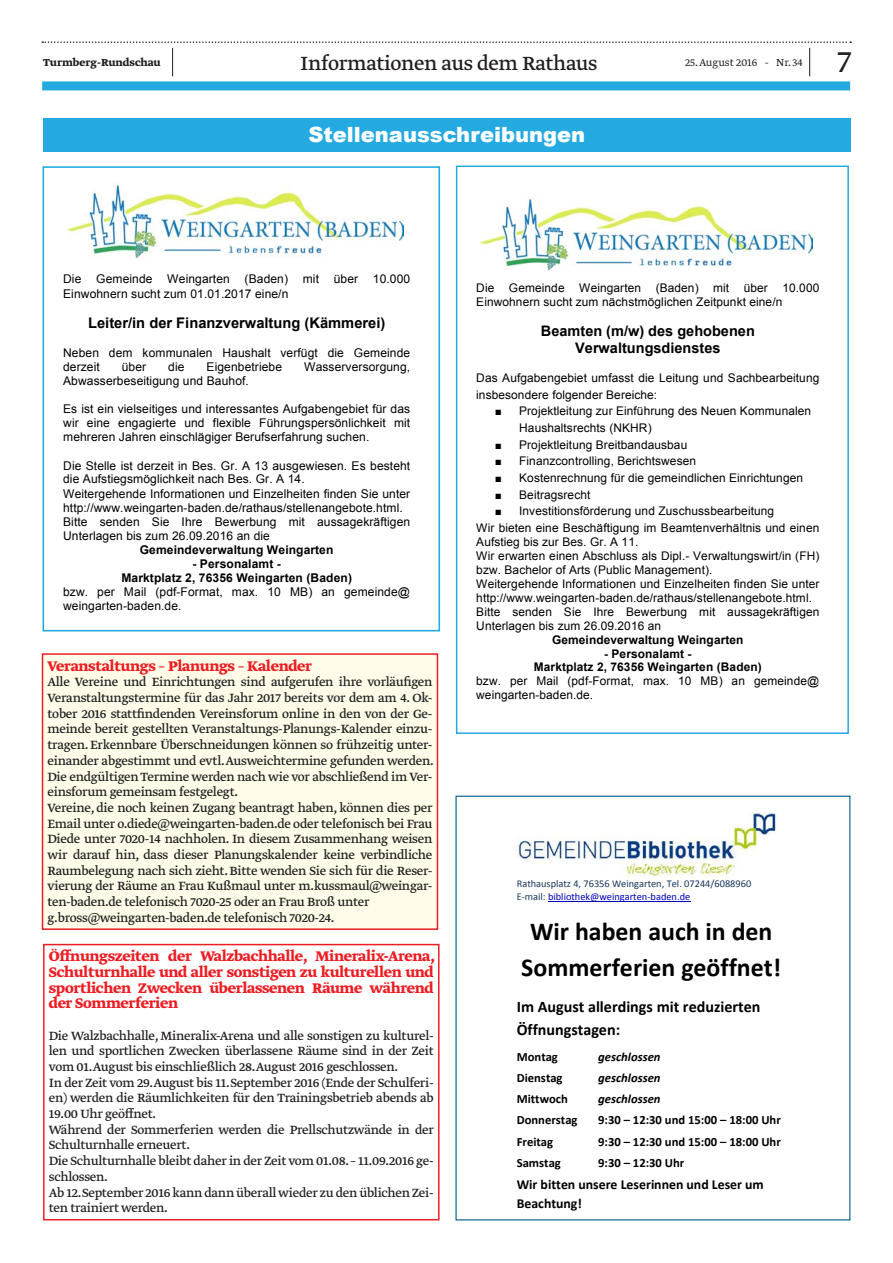
<style>
.page{position:relative;width:893px;height:1263px;background:#fff}
.page>*{position:absolute;margin:0;border:0;box-sizing:border-box;transform-origin:0 0}
.t1{font:300 36px "Greta Text Std";color:#231f20}
.t2{font:700 25.95px/36.5px "Calibri";color:#000;text-align:center}
.t3{font:22.5px "Greta Text Std";letter-spacing:-.015em;color:#231f20}
.t4{font:900 21px "Arial";color:#fff}
.t5{font:700 16.5px/15.6px "Greta Text Std";letter-spacing:-.02em;color:#ee1d23;text-align:justify}
.t6{font:700 16.05px/22.5px "Calibri";color:#000}
.t7{font:700 14.7px "Arial";color:#000}
.t8{font:700 14.55px/16.8px "Arial";color:#000;text-align:center}
.t9{font:14.1px/15.8px "Greta Text Std";letter-spacing:-.02em;color:#231f20}
.t10{font:700 13.8px/19.4px "Calibri";color:#000}
.t11{font:700 12.6px "Calibri";color:#000}
.t12{font:italic 700 12.6px "Calibri";color:#000}
.t13{font:12px/14.1px "Arial";letter-spacing:.01em;color:#000}
.t14{font:700 12px/14.1px "Arial";letter-spacing:.01em;color:#000;text-align:center}
.t15{font:300 12px "Greta Text Std";color:#231f20}
.t16{font:700 12px "Greta Text Std";color:#231f20}
.t17{font:11.85px/14px "Arial";letter-spacing:.01em;color:#000}
.t18{font:700 11.85px/14px "Arial";letter-spacing:.01em;color:#000;text-align:center}
.t19{font:10.35px/12.6px "Calibri";color:#17365d}
.s1{color:#0000bf}
</style>
<div class="page">
<div style="left:42px;top:81px;width:808px;height:9px;background:#24aae1"></div>
<svg style="left:42px;top:41px;width:809px;height:35px"></svg>
<div style="left:43px;top:654px;width:394px;height:275px;background:#fffde9"></div>
<div style="left:42px;top:653px;width:396px;height:277px;border:2px solid #ee1d23"></div>
<div style="left:43px;top:118px;width:807px;height:33px;background:#24aae1"></div>
<hr style="left:548px;top:901px;width:142px;height:1px;background:#0000bf">
<img style="left:517px;top:812px;width:261px;height:65px">
<img style="left:68px;top:184px;width:336px;height:74px">
<div style="left:43px;top:166px;width:397px;height:465px;border:2px solid #24aae1"></div>
<img style="left:481px;top:196px;width:331px;height:74px">
<div style="left:456px;top:166px;width:393px;height:568px;border:2px solid #24aae1"></div>
<div style="left:43px;top:944px;width:397px;height:276px;border:2px solid #ee1d23"></div>
<p class="t16" style="left:43px;top:56px;width:119px">Turmberg-Rundschau</p>
<h3 class="t3" style="left:300px;top:50px;width:299px">Informationen aus dem Rathaus</h3>
<p class="t15" style="left:685px;top:56px;width:119px">25. August 2016 - Nr. 34</p>
<h1 class="t1" style="left:837px;top:41px;width:15px">7</h1>
<h3 class="t4" style="left:308px;top:120px;width:278px">Stellenausschreibungen</h3>
<p class="t13" style="left:63px;top:272px;width:349px">Die Gemeinde Weingarten (Baden) mit über 10.000<br>Einwohnern sucht zum 01.01.2017 eine/n</p>
<p class="t7" style="left:88px;top:313px;width:299px">Leiter/in der Finanzverwaltung (Kämmerei)</p>
<p class="t13" style="left:63px;top:345px;width:349px">Neben dem kommunalen Haushalt verfügt die Gemeinde derzeit</p>
<p class="t13" style="left:122px;top:360px;width:26px">über</p>
<p class="t13" style="left:168px;top:360px;width:18px">die</p>
<p class="t13" style="left:207px;top:360px;width:77px">Eigenbetriebe</p>
<p class="t13" style="left:304px;top:360px;width:108px">Wasserversorgung,</p>
<p class="t13" style="left:63px;top:374px;width:187px">Abwasserbeseitigung und Bauhof.</p>
<p class="t13" style="left:63px;top:402px;width:349px;text-align:justify">Es ist ein vielseitiges und interessantes Aufgabengebiet für das wir eine engagierte und flexible Führungspersönlichkeit mit mehreren Jahren einschlägiger Berufserfahrung suchen.</p>
<p class="t13" style="left:63px;top:458px;width:349px">Die Stelle ist derzeit in Bes. Gr. A 13 ausgewiesen. Es besteht die Aufstiegsmöglichkeit nach Bes. Gr. A 14.<br>Weitergehende Informationen und Einzelheiten finden Sie unter http://www.weingarten-baden.de/rathaus/stellenangebote.html.<br>Bitte senden Sie Ihre Bewerbung mit aussagekräftigen Unterlagen bis zum 26.09.2016 an die</p>
<p class="t14" style="left:140px;top:543px;width:195px">Gemeindeverwaltung Weingarten</p>
<p class="t14" style="left:121px;top:557px;width:232px">- Personalamt -<br>Marktplatz 2, 76356 Weingarten (Baden)</p>
<p class="t13" style="left:63px;top:585px;width:348px">bzw. per Mail (pdf-Format, max. 10 MB) an gemeinde@ weingarten-baden.de.</p>
<p class="t5" style="left:48px;top:659px;width:266px">Veranstaltungs – Planungs – Kalender</p>
<p class="t9" style="left:48px;top:675px;width:388px">Alle Vereine und Einrichtungen sind aufgerufen ihre vorläufigen Veranstaltungstermine für das Jahr 2017 bereits vor dem am 4. Ok&shy;tober 2016 stattfindenden Vereinsforum online in den von der Ge&shy;meinde bereit gestellten Veranstaltungs-Planungs-Kalender einzu&shy;tragen. Erkennbare Überschneidungen können so frühzeitig unter&shy;einander abgestimmt und evtl.Ausweichtermine gefunden werden.<br>Die endgültigen Termine werden nach wie vor abschließend im Ver&shy;einsforum gemeinsam festgelegt.<br>Vereine, die noch keinen Zugang beantragt haben, können dies per Email unter o.diede@weingarten-baden.de oder telefonisch bei Frau Diede unter 7020-14 nachholen. In diesem Zusammenhang weisen wir darauf hin, dass dieser Planungskalender keine verbindliche Raumbelegung nach sich zieht. Bitte wenden Sie sich für die Reser&shy;vierung der Räume an Frau Kußmaul unter m.kussmaul@weingar&shy;ten-baden.de telefonisch 7020-25 oder an Frau Broß unter g.bross@weingarten-baden.de telefonisch 7020-24.</p>
<p class="t5" style="left:49px;top:949px;width:388px">Öffnungszeiten der Walzbachhalle, Mineralix-Arena, Schulturnhalle und aller sonstigen zu kulturellen und sportlichen Zwecken überlassenen Räume während der Sommerferien</p>
<p class="t9" style="left:49px;top:1028px;width:386px">Die Walzbachhalle, Mineralix-Arena und alle sonstigen zu kulturel&shy;len und sportlichen Zwecken überlassene Räume sind in der Zeit vom 01.August bis einschließlich 28.August 2016 geschlossen.<br>In der Zeit vom 29.August bis 11.September 2016 (Ende der Schulferi&shy;en) werden die Räumlichkeiten für den Trainingsbetrieb abends ab 19.00 Uhr geöffnet.<br>Während der Sommerferien werden die Prellschutzwände in der Schulturnhalle erneuert.<br>Die Schulturnhalle bleibt daher in der Zeit vom 01.08.– 11.09.2016 ge&shy;schlossen.<br>Ab 12.September 2016 kann dann überall wieder zu den üblichen Zei&shy;ten trainiert werden.</p>
<p class="t17" style="left:476px;top:281px;width:345px">Die Gemeinde Weingarten (Baden) mit über 10.000<br>Einwohnern sucht zum nächstmöglichen Zeitpunkt eine/n</p>
<p class="t8" style="left:541px;top:323px;width:215px">Beamten (m/w) des gehobenen<br>Verwaltungsdienstes</p>
<p class="t17" style="left:476px;top:369px;width:345px;line-height:16.8px">Das Aufgabengebiet umfasst die Leitung und Sachbearbeitung insbesondere folgender Bereiche:</p>
<p class="t17" style="left:519px;top:404px;width:293px">Projektleitung zur Einführung des Neuen Kommunalen</p>
<p class="t17" style="left:519px;top:421px;width:134px">Haushaltsrechts (NKHR)</p>
<p class="t17" style="left:519px;top:438px;width:170px">Projektleitung Breitbandausbau</p>
<p class="t17" style="left:519px;top:454px;width:178px">Finanzcontrolling, Berichtswesen</p>
<p class="t17" style="left:519px;top:471px;width:285px">Kostenrechnung für die gemeindlichen Einrichtungen</p>
<p class="t17" style="left:519px;top:488px;width:73px">Beitragsrecht</p>
<p class="t17" style="left:519px;top:504px;width:256px">Investitionsförderung und Zuschussbearbeitung</p>
<p class="t17" style="left:476px;top:521px;width:345px">Wir bieten eine Beschäftigung im Beamtenverhältnis und einen</p>
<p class="t17" style="left:476px;top:535px;width:345px">Aufstieg bis zur Bes. Gr. A 11.<br>Wir erwarten einen Abschluss als Dipl.- Verwaltungswirt/in (FH) bzw. Bachelor of Arts (Public Management).<br>Weitergehende Informationen und Einzelheiten finden Sie unter http://www.weingarten-baden.de/rathaus/stellenangebote.html.<br>Bitte senden Sie Ihre Bewerbung mit aussagekräftigen Unterlagen bis zum 26.09.2016 an</p>
<p class="t18" style="left:552px;top:633px;width:193px">Gemeindeverwaltung Weingarten</p>
<p class="t18" style="left:534px;top:647px;width:230px">- Personalamt -<br>Marktplatz 2, 76356 Weingarten (Baden)</p>
<p class="t17" style="left:476px;top:674px;width:345px">bzw. per Mail (pdf-Format, max. 10 MB) an gemeinde@ weingarten-baden.de.</p>
<p class="t19" style="left:517px;top:878px;width:236px">Rathausplatz 4, 76356 Weingarten, Tel. 07244/6088960<br>E-mail: <span class="s1">bibliothek@weingarten-baden.de</span></p>
<h2 class="t2" style="left:521px;top:913px;width:261px">Wir haben auch in den<br>Sommerferien geöffnet!</h2>
<p class="t6" style="left:517px;top:996px;width:245px">Im August allerdings mit reduzierten<br>Öffnungstagen:</p>
<p class="t11" style="left:517px;top:1048px;width:43px">Montag</p>
<p class="t12" style="left:598px;top:1048px;width:64px">geschlossen</p>
<p class="t11" style="left:517px;top:1070px;width:47px">Dienstag</p>
<p class="t12" style="left:598px;top:1070px;width:64px">geschlossen</p>
<p class="t11" style="left:517px;top:1091px;width:53px">Mittwoch</p>
<p class="t12" style="left:598px;top:1091px;width:64px">geschlossen</p>
<p class="t11" style="left:517px;top:1112px;width:62px">Donnerstag</p>
<p class="t11" style="left:598px;top:1112px;width:184px">9:30 – 12:30 und 15:00 – 18:00 Uhr</p>
<p class="t11" style="left:517px;top:1133px;width:38px">Freitag</p>
<p class="t11" style="left:598px;top:1133px;width:184px">9:30 – 12:30 und 15:00 – 18:00 Uhr</p>
<p class="t11" style="left:517px;top:1154px;width:46px">Samstag</p>
<p class="t11" style="left:598px;top:1154px;width:88px">9:30 – 12:30 Uhr</p>
<p class="t10" style="left:517px;top:1174px;width:249px">Wir bitten unsere Leserinnen und Leser um<br>Beachtung!</p>
</div>
